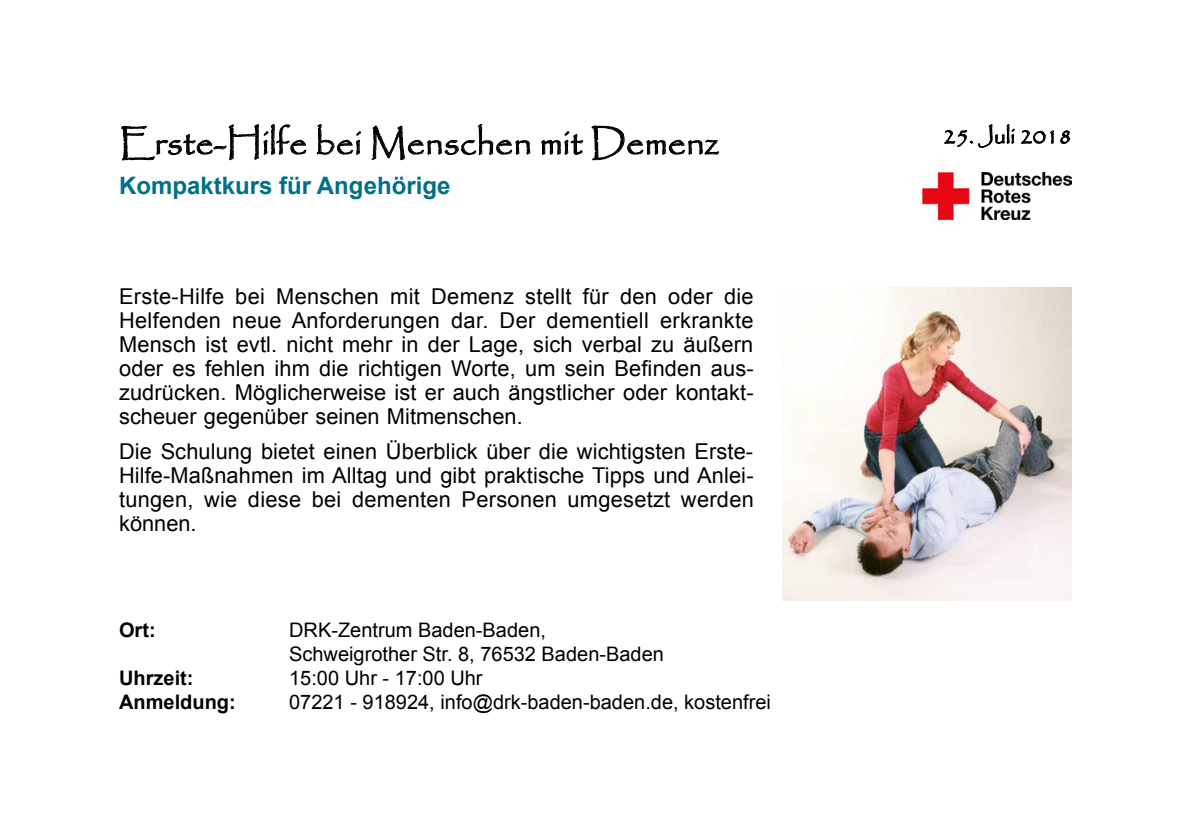
<style>
.page{position:relative;width:1191px;height:840px;background:#fff}
.page>*{position:absolute;margin:0;border:0;box-sizing:border-box;transform-origin:0 0}
.t1{font:36px "Papyrus";color:#000}
.t2{font:700 24px "Arial";color:#007086}
.t3{font:22.6px "Papyrus";color:#000}
.t4{font:21.8px/24px "Arial";letter-spacing:.005em;color:#000;text-align:justify}
.t5{font:20px/24px "Arial";color:#000}
.t6{font:700 20px "Arial";color:#000}
</style>
<div class="page">
<svg style="left:121px;top:124px;width:186px;height:37px"></svg>
<svg style="left:316px;top:124px;width:45px;height:31px"></svg>
<svg style="left:371px;top:124px;width:160px;height:37px"></svg>
<svg style="left:541px;top:131px;width:42px;height:24px"></svg>
<svg style="left:591px;top:125px;width:128px;height:36px"></svg>
<svg style="left:944px;top:124px;width:110px;height:24px"></svg>
<svg style="left:1060px;top:130px;width:10px;height:15px"></svg>
<img style="left:922px;top:172px;width:149px;height:48px">
<img style="left:782px;top:287px;width:289px;height:313px">
<h1 class="t1" style="left:119px;top:121px;width:601px">Erste-Hilfe bei Menschen mit Demenz</h1>
<p class="t2" style="left:119px;top:170px;width:333px">Kompaktkurs für Angehörige</p>
<p class="t4" style="left:119px;top:284px;width:636px">Erste-Hilfe bei Menschen mit Demenz stellt für den oder die Helfenden neue Anforderungen dar. Der dementiell erkrankte Mensch ist evtl. nicht mehr in der Lage, sich verbal zu äußern oder es fehlen ihm die richtigen Worte, um sein Befinden aus&shy;zudrücken. Möglicherweise ist er auch ängstlicher oder kontakt&shy;scheuer gegenüber seinen Mitmenschen.</p>
<p class="t4" style="left:119px;top:439px;width:636px">Die Schulung bietet einen Überblick über die wichtigsten Erste-Hilfe-Maßnahmen im Alltag und gibt praktische Tipps und Anlei&shy;tungen, wie diese bei dementen Personen umgesetzt werden können.</p>
<p class="t6" style="left:119px;top:616px;width:38px">Ort:</p>
<p class="t5" style="left:289px;top:618px;width:376px">DRK-Zentrum Baden-Baden,<br>Schweigrother Str. 8, 76532 Baden-Baden</p>
<p class="t6" style="left:119px;top:664px;width:76px">Uhrzeit:</p>
<p class="t5" style="left:289px;top:666px;width:195px">15:00 Uhr - 17:00 Uhr</p>
<p class="t6" style="left:119px;top:688px;width:118px">Anmeldung:</p>
<p class="t5" style="left:289px;top:690px;width:483px">07221 - 918924, info@drk-baden-baden.de, kostenfrei</p>
<p class="t3" style="left:943px;top:122px;width:130px">25. Juli 2018</p>
</div>
